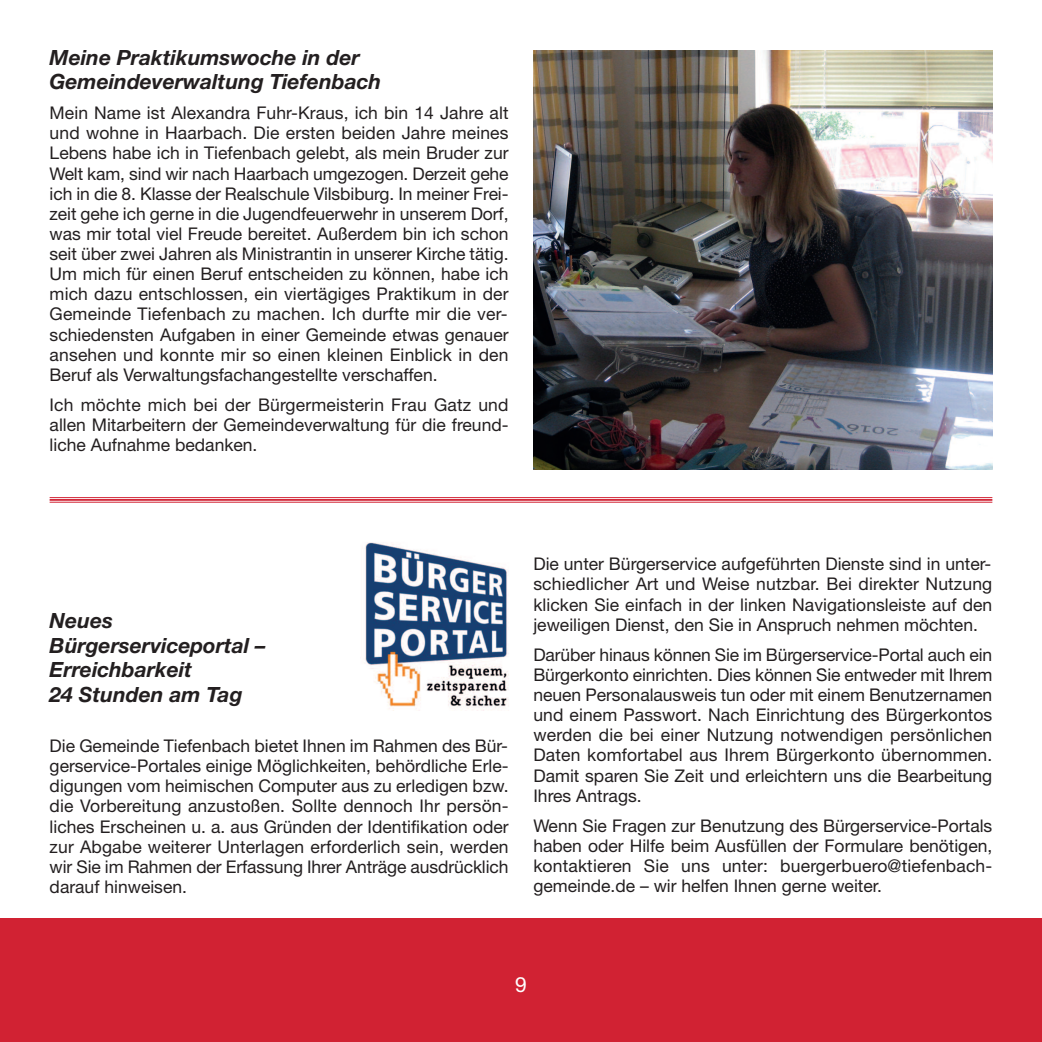
<style>
.page{position:relative;width:1042px;height:1042px;background:#fff}
.page>*{position:absolute;margin:0;border:0;box-sizing:border-box;transform-origin:0 0}
.t1{font:italic 700 21px/24.5px "Helvetica Neue";color:#231f20}
.t2{font:21px "Helvetica Neue";color:#fff}
.t3{font:17.5px/20.1px "Helvetica Neue";color:#231f20;text-align:justify}
</style>
<div class="page">
<div style="left:0;top:918px;width:1042px;height:124px;background:#d12233"></div>
<img style="left:533px;top:50px;width:459px;height:419px">
<hr style="left:50px;top:497px;width:942px;height:1px;background:#d12233">
<hr style="left:50px;top:499px;width:942px;height:2px;background:#d12233">
<hr style="left:50px;top:502px;width:942px;height:1px;background:#d12233">
<img style="left:365px;top:542px;width:144px;height:168px">
<p class="t1" style="left:50px;top:47px;width:333px">Meine Praktikumswoche in der<br>Gemeindeverwaltung Tiefenbach</p>
<p class="t3" style="left:50px;top:105px;width:460px">Mein Name ist Alexandra Fuhr-Kraus, ich bin 14 Jahre alt und wohne in Haarbach. Die ersten beiden Jahre meines Lebens habe ich in Tiefenbach gelebt, als mein Bruder zur Welt kam, sind wir nach Haarbach umgezogen. Derzeit gehe ich in die 8. Klasse der Realschule Vilsbiburg. In meiner Frei&shy;zeit gehe ich gerne in die Jugendfeuerwehr in unserem Dorf, was mir total viel Freude bereitet. Außerdem bin ich schon seit über zwei Jahren als Ministrantin in unserer Kirche tätig.<br>Um mich für einen Beruf entscheiden zu können, habe ich mich dazu entschlossen, ein viertägiges Praktikum in der Gemeinde Tiefenbach zu machen. Ich durfte mir die ver&shy;schiedensten Aufgaben in einer Gemeinde etwas genauer ansehen und konnte mir so einen kleinen Einblick in den Beruf als Verwaltungsfachangestellte verschaffen.</p>
<p class="t3" style="left:50px;top:396px;width:460px">Ich möchte mich bei der Bürgermeisterin Frau Gatz und allen Mitarbeitern der Gemeindeverwaltung für die freund&shy;liche Aufnahme bedanken.</p>
<p class="t1" style="left:50px;top:610px;width:217px">Neues<br>Bürgerserviceportal –<br>Erreichbarkeit<br>24 Stunden am Tag</p>
<p class="t3" style="left:50px;top:737px;width:460px">Die Gemeinde Tiefenbach bietet Ihnen im Rahmen des Bür&shy;gerservice-Portales einige Möglichkeiten, behördliche Erle&shy;digungen vom heimischen Computer aus zu erledigen bzw. die Vorbereitung anzustoßen. Sollte dennoch Ihr persön&shy;liches Erscheinen u. a. aus Gründen der Identifikation oder zur Abgabe weiterer Unterlagen erforderlich sein, werden wir Sie im Rahmen der Erfassung Ihrer Anträge ausdrücklich darauf hinweisen.</p>
<p class="t3" style="left:533px;top:556px;width:460px">Die unter Bürgerservice aufgeführten Dienste sind in unter&shy;schiedlicher Art und Weise nutzbar. Bei direkter Nutzung klicken Sie einfach in der linken Navigationsleiste auf den jeweiligen Dienst, den Sie in Anspruch nehmen möchten.</p>
<p class="t3" style="left:533px;top:646px;width:460px">Darüber hinaus können Sie im Bürgerservice-Portal auch ein Bürgerkonto einrichten. Dies können Sie entweder mit Ihrem neuen Personalausweis tun oder mit einem Benutzernamen und einem Passwort. Nach Einrichtung des Bürgerkontos werden die bei einer Nutzung notwendigen persönlichen Daten komfortabel aus Ihrem Bürgerkonto übernommen.<br>Damit sparen Sie Zeit und erleichtern uns die Bearbeitung Ihres Antrags.</p>
<p class="t3" style="left:533px;top:817px;width:460px">Wenn Sie Fragen zur Benutzung des Bürgerservice-Portals haben oder Hilfe beim Ausfüllen der Formulare benötigen, kontaktieren Sie uns unter: buergerbuero@tiefenbach&shy;gemeinde.de – wir helfen Ihnen gerne weiter.</p>
<p class="t2" style="left:515px;top:977px;width:13px">9</p>
</div>
